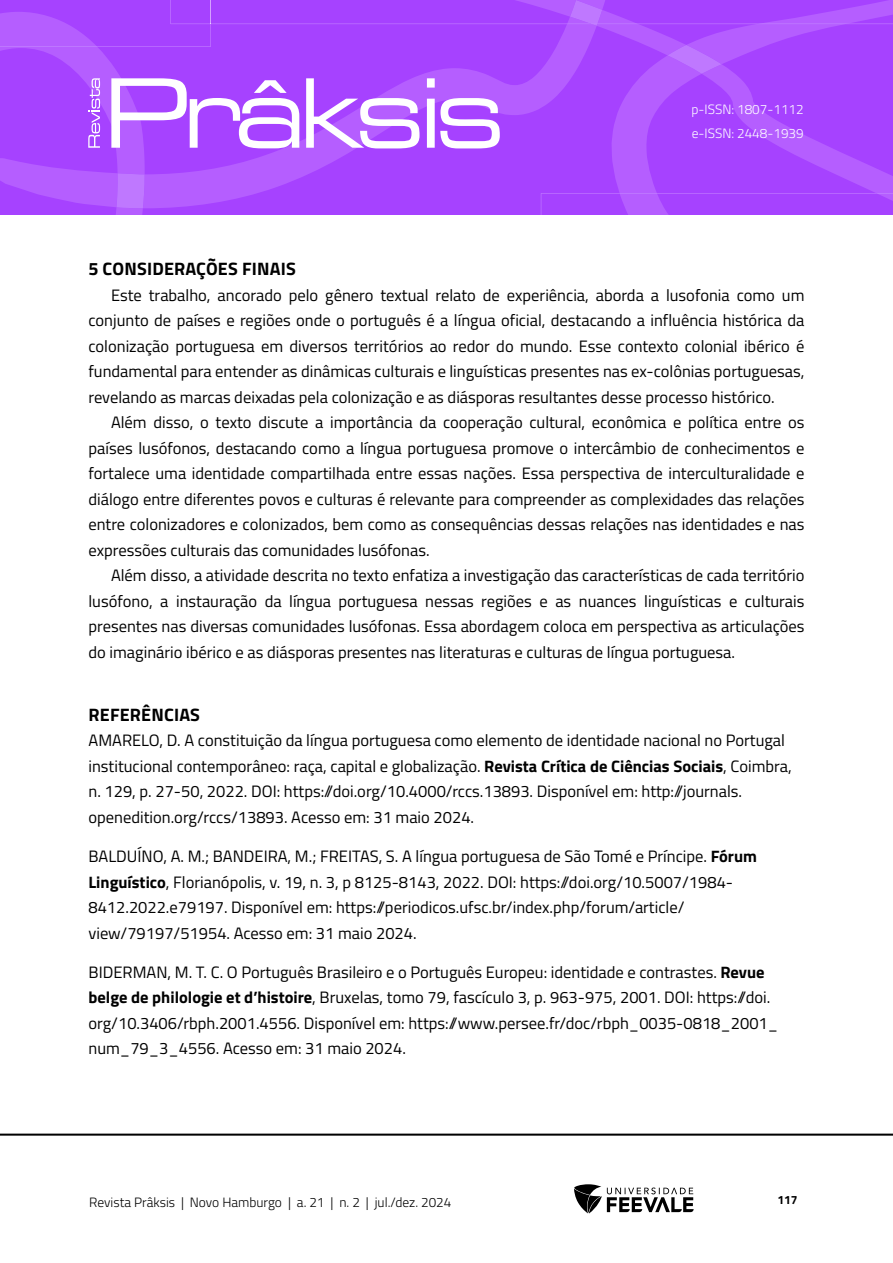
<style>
.page{position:relative;width:893px;height:1263px;background:#fff}
.page>*{position:absolute;margin:0;border:0;box-sizing:border-box;transform-origin:0 0}
.TITILO_1{font:700 18px "Titillium Web";letter-spacing:.01em;color:#000}
.Corpo_de_texto{font:16.5px/25.5px "Titillium Web";color:#000;text-align:justify}
.Referências{font:16.5px/25.5px "Titillium Web";color:#000}
.t1{font:300 13.5px "Titillium Web";color:#000}
.t2{font:300 13.5px/24px "Titillium Web";color:#fff}
.t3{font:700 12px "Titillium Web";color:#000}
.s1{font-weight:700}
</style>
<div class="page">
<hr style="left:0;top:1133px;width:893px;height:3px;background:#000">
<svg style="left:574px;top:1184px;width:120px;height:29px"></svg>
<svg style="left:0;top:0;width:893px;height:215px;background:#ac4fff"></svg>
<p class="t2" style="left:691px;top:97px;width:114px">p-ISSN: 1807-1112 e-ISSN: 2448-1939</p>
<p class="TITILO_1" style="left:88px;top:255px;width:209px">5 CONSIDERAÇÕES FINAIS</p>
<p class="Corpo_de_texto" style="left:88px;top:282px;width:717px;text-indent:22px">Este trabalho, ancorado pelo gênero textual relato de experiência, aborda a lusofonia como um conjunto de países e regiões onde o português é a língua oficial, destacando a influência histórica da colonização portuguesa em diversos territórios ao redor do mundo. Esse contexto colonial ibérico é fundamental para entender as dinâmicas culturais e linguísticas presentes nas ex-colônias portuguesas, revelando as marcas deixadas pela colonização e as diásporas resultantes desse processo histórico.</p>
<p class="Corpo_de_texto" style="left:88px;top:409px;width:717px;text-indent:22px">Além disso, o texto discute a importância da cooperação cultural, econômica e política entre os países lusófonos, destacando como a língua portuguesa promove o intercâmbio de conhecimentos e fortalece uma identidade compartilhada entre essas nações. Essa perspectiva de interculturalidade e diálogo entre diferentes povos e culturas é relevante para compreender as complexidades das relações entre colonizadores e colonizados, bem como as consequências dessas relações nas identidades e nas expressões culturais das comunidades lusófonas.</p>
<p class="Corpo_de_texto" style="left:88px;top:562px;width:717px;text-indent:22px">Além disso, a atividade descrita no texto enfatiza a investigação das características de cada território lusófono, a instauração da língua portuguesa nessas regiões e as nuances linguísticas e culturais presentes nas diversas comunidades lusófonas. Essa abordagem coloca em perspectiva as articulações do imaginário ibérico e as diásporas presentes nas literaturas e culturas de língua portuguesa.</p>
<p class="TITILO_1" style="left:89px;top:701px;width:113px">REFERÊNCIAS</p>
<p class="Referências" style="left:88px;top:727px;width:705px">AMARELO, D. A constituição da língua portuguesa como elemento de identidade nacional no Portugal institucional contemporâneo: raça, capital e globalização. <span class="s1">Revista Crítica de Ciências Sociais</span>, Coimbra, n. 129, p. 27-50, 2022. DOI: https://doi.org/10.4000/rccs.13893. Disponível em: http://journals. openedition.org/rccs/13893. Acesso em: 31 maio 2024.</p>
<p class="Referências" style="left:88px;top:843px;width:670px">BALDUÍNO, A. M.; BANDEIRA, M.; FREITAS, S. A língua portuguesa de São Tomé e Príncipe. <span class="s1">Fórum Linguístico</span>, Florianópolis, v. 19, n. 3, p 8125-8143, 2022. DOI: https://doi.org/10.5007/1984- 8412.2022.e79197. Disponível em: https://periodicos.ufsc.br/index.php/forum/article/ view/79197/51954. Acesso em: 31 maio 2024.</p>
<p class="Referências" style="left:88px;top:958px;width:691px">BIDERMAN, M. T. C. O Português Brasileiro e o Português Europeu: identidade e contrastes. <span class="s1">Revue belge de philologie et d’histoire</span>, Bruxelas, tomo 79, fascículo 3, p. 963-975, 2001. DOI: https://doi. org/10.3406/rbph.2001.4556. Disponível em: https://www.persee.fr/doc/rbph_0035-0818_2001_ num_79_3_4556. Acesso em: 31 maio 2024.</p>
<p class="t1" style="left:89px;top:1192px;width:364px">Revista Prâksis | Novo Hamburgo | a. 21 | n. 2 | jul./dez. 2024</p>
<p class="t3" style="left:777px;top:1190px;width:22px">117</p>
</div>
